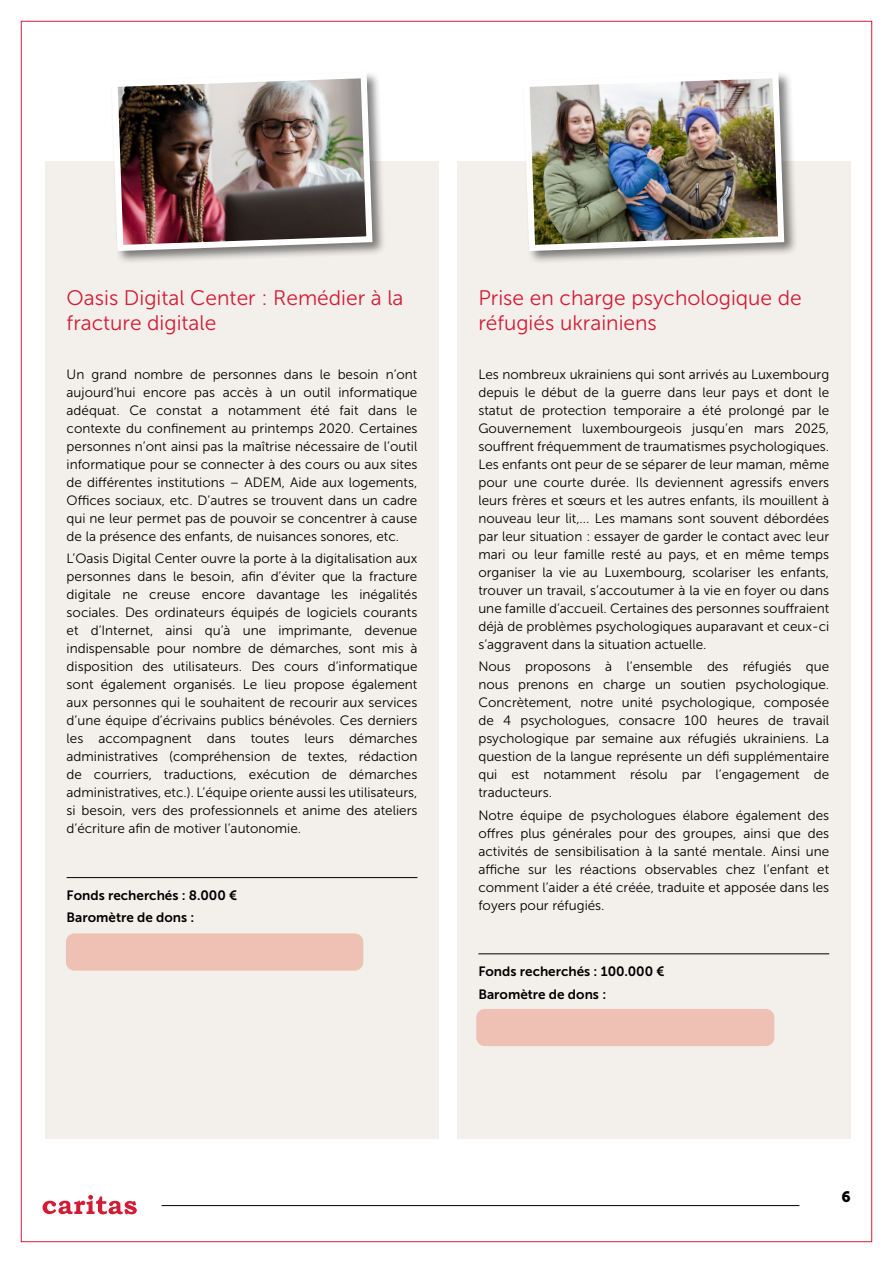
<style>
.page{position:relative;width:893px;height:1263px;background:#fff}
.page>*{position:absolute;margin:0;border:0;box-sizing:border-box;transform-origin:0 0}
.t1{font:21px/25.5px "Museo Sans 300";color:#d21c36}
.t2{font:15px "Museo Sans 900";color:#000}
.t3{font:13.5px/18px "Museo Sans 300";color:#000;text-align:justify}
.t4{font:13.5px/22.2px "Museo Sans 700";color:#000}
</style>
<div class="page">
<svg style="left:43px;top:1195px;width:94px;height:19px"></svg>
<hr style="left:162px;top:1205px;width:637px;height:1px;background:#000">
<div style="left:45px;top:162px;width:394px;height:977px;background:#f3f0ec"></div>
<hr style="left:67px;top:877px;width:350px;height:1px;background:#000">
<div style="left:110px;top:70px;width:276px;height:195px;background:#000;opacity:.5"></div>
<img style="left:108px;top:70px;width:268px;height:184px">
<div style="left:457px;top:162px;width:393px;height:977px;background:#f3f0ec"></div>
<hr style="left:478px;top:953px;width:351px;height:1px;background:#000">
<div style="left:521px;top:70px;width:277px;height:195px;background:#000;opacity:.5"></div>
<img style="left:520px;top:70px;width:267px;height:184px">
<div style="left:66px;top:933px;width:297px;height:38px;background:#efc1b5;border-radius:9px"></div>
<div style="left:476px;top:1009px;width:298px;height:37px;background:#efc1b5;border-radius:9px"></div>
<h1 class="t1" style="left:67px;top:285px;width:338px">Oasis Digital Center : Remédier à la fracture digitale</h1>
<p class="t3" style="left:67px;top:366px;width:352px">Un grand nombre de personnes dans le besoin n’ont aujourd’hui encore pas accès à un outil informatique adéquat. Ce constat a notamment été fait dans le contexte du confinement au printemps 2020. Certaines personnes n’ont ainsi pas la maîtrise nécessaire de l’outil informatique pour se connecter à des cours ou aux sites de différentes institutions – ADEM, Aide aux logements, Offices sociaux, etc. D’autres se trouvent dans un cadre qui ne leur permet pas de pouvoir se concentrer à cause de la présence des enfants, de nuisances sonores, etc.</p>
<p class="t3" style="left:67px;top:550px;width:352px">L’Oasis Digital Center ouvre la porte à la digitalisation aux personnes dans le besoin, afin d’éviter que la fracture digitale ne creuse encore davantage les inégalités sociales. Des ordinateurs équipés de logiciels courants et d’Internet, ainsi qu’à une imprimante, devenue indispensable pour nombre de démarches, sont mis à disposition des utilisateurs. Des cours d’informatique sont également organisés. Le lieu propose également aux personnes qui le souhaitent de recourir aux services d’une équipe d’écrivains publics bénévoles. Ces derniers les accompagnent dans toutes leurs démarches administratives (compréhension de textes, rédaction de courriers, traductions, exécution de démarches administratives, etc.). L’équipe oriente aussi les utilisateurs, si besoin, vers des professionnels et anime des ateliers d’écriture afin de motiver l’autonomie.</p>
<p class="t4" style="left:67px;top:884px;width:172px">Fonds recherchés : 8.000 €<br>Baromètre de dons :</p>
<h1 class="t1" style="left:478px;top:285px;width:325px">Prise en charge psychologique de réfugiés ukrainiens</h1>
<p class="t3" style="left:478px;top:366px;width:352px">Les nombreux ukrainiens qui sont arrivés au Luxembourg depuis le début de la guerre dans leur pays et dont le statut de protection temporaire a été prolongé par le Gouvernement luxembourgeois jusqu’en mars 2025, souffrent fréquemment de traumatismes psychologiques.<br>Les enfants ont peur de se séparer de leur maman, même pour une courte durée. Ils deviennent agressifs envers leurs frères et sœurs et les autres enfants, ils mouillent à nouveau leur lit,... Les mamans sont souvent débordées par leur situation : essayer de garder le contact avec leur mari ou leur famille resté au pays, et en même temps organiser la vie au Luxembourg, scolariser les enfants, trouver un travail, s’accoutumer à la vie en foyer ou dans une famille d’accueil. Certaines des personnes souffraient déjà de problèmes psychologiques auparavant et ceux-ci s’aggravent dans la situation actuelle.</p>
<p class="t3" style="left:478px;top:658px;width:352px">Nous proposons à l’ensemble des réfugiés que nous prenons en charge un soutien psychologique.<br>Concrètement, notre unité psychologique, composée de 4 psychologues, consacre 100 heures de travail psychologique par semaine aux réfugiés ukrainiens. La question de la langue représente un défi supplémentaire qui est notamment résolu par l’engagement de traducteurs.</p>
<p class="t3" style="left:478px;top:806px;width:352px">Notre équipe de psychologues élabore également des offres plus générales pour des groupes, ainsi que des activités de sensibilisation à la santé mentale. Ainsi une affiche sur les réactions observables chez l’enfant et comment l’aider a été créée, traduite et apposée dans les foyers pour réfugiés.</p>
<p class="t4" style="left:478px;top:960px;width:188px">Fonds recherchés : 100.000 €<br>Baromètre de dons :</p>
<p class="t2" style="left:841px;top:1188px;width:11px">6</p>
</div>
